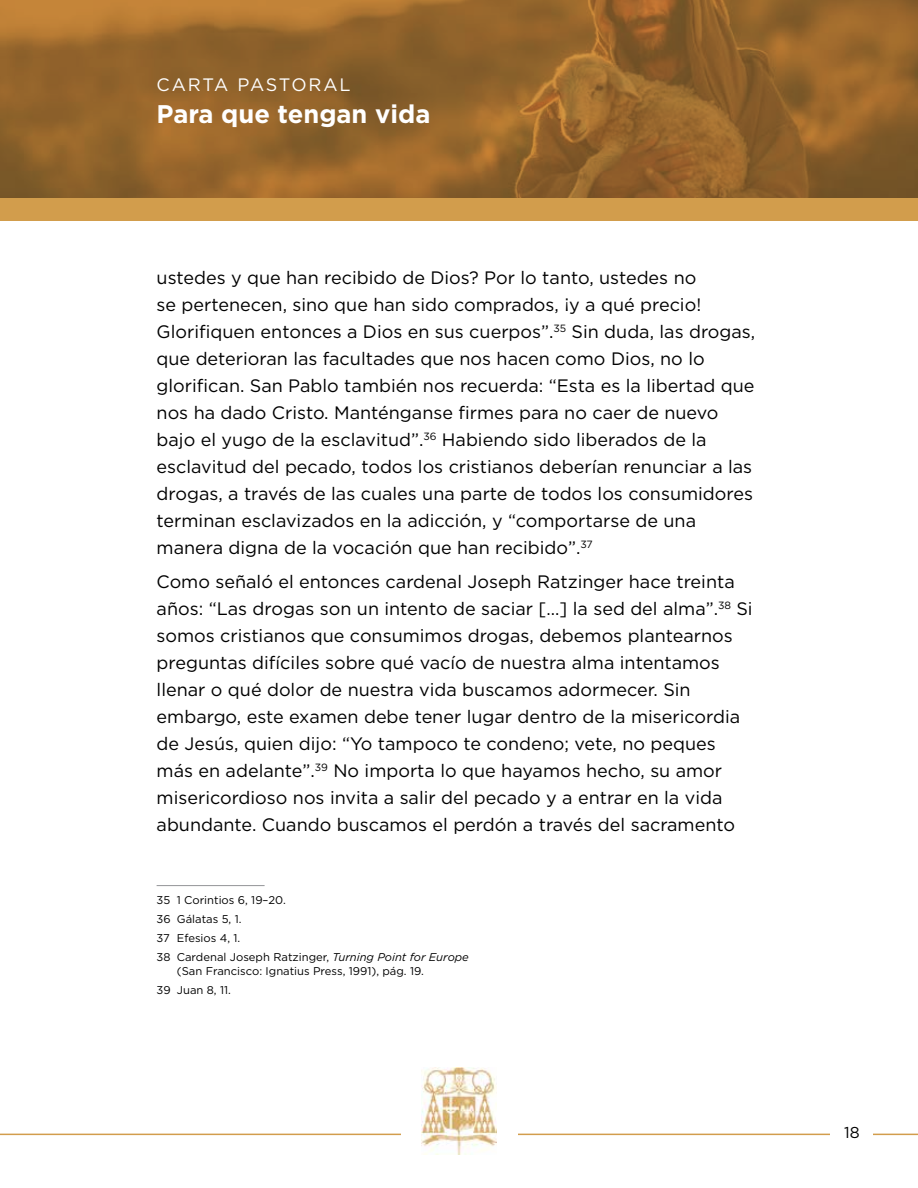
<style>
.page{position:relative;width:918px;height:1188px;background:#fff}
.page>*{position:absolute;margin:0;border:0;box-sizing:border-box;transform-origin:0 0}
.t1{font:700 25.5px "Gotham";color:#fff}
.t2{font:18px/27px "Gotham";color:#000}
.t3{font:18px "Gotham";letter-spacing:.095em;color:#fff}
.t4{font:15.75px "Gotham";color:#000}
.t5{font:11.25px/18.9px "Gotham";color:#000}
.s1{font-style:italic}
</style>
<div class="page">
<svg style="left:0;top:0;width:918px;height:221px;background:#9b6a2f"></svg>
<hr style="left:0;top:1134px;width:918px;height:1px;background:#d29d4c">
<div style="left:831px;top:1125px;width:42px;height:28px;background:#fff"></div>
<div style="left:401px;top:1065px;width:116px;height:92px;background:#fff"></div>
<img style="left:421px;top:1068px;width:76px;height:86px">
<hr style="left:157px;top:885px;width:108px;height:1px;background:#939598">
<p class="t3" style="left:157px;top:73px;width:195px">CARTA PASTORAL</p>
<h1 class="t1" style="left:157px;top:97px;width:275px">Para que tengan vida</h1>
<p class="t2" style="left:157px;top:264px;width:600px">ustedes y que han recibido de Dios? Por lo tanto, ustedes no<br>se pertenecen, sino que han sido comprados, ¡y a qué precio!<br>Glorifiquen entonces a Dios en sus cuerpos”.<sup>35</sup> Sin duda, las drogas, que deterioran las facultades que nos hacen como Dios, no lo glorifican. San Pablo también nos recuerda: “Esta es la libertad que nos ha dado Cristo. Manténganse firmes para no caer de nuevo bajo el yugo de la esclavitud”.<sup>36</sup> Habiendo sido liberados de la esclavitud del pecado, todos los cristianos deberían renunciar a las drogas, a través de las cuales una parte de todos los consumidores terminan esclavizados en la adicción, y “comportarse de una manera digna de la vocación que han recibido”.<sup>37</sup></p>
<p class="t2" style="left:157px;top:568px;width:598px">Como señaló el entonces cardenal Joseph Ratzinger hace treinta años: “Las drogas son un intento de saciar […] la sed del alma”.<sup>38</sup> Si somos cristianos que consumimos drogas, debemos plantearnos preguntas difíciles sobre qué vacío de nuestra alma intentamos llenar o qué dolor de nuestra vida buscamos adormecer. Sin embargo, este examen debe tener lugar dentro de la misericordia de Jesús, quien dijo: “Yo tampoco te condeno; vete, no peques más en adelante”.<sup>39</sup> No importa lo que hayamos hecho, su amor misericordioso nos invita a salir del pecado y a entrar en la vida abundante. Cuando buscamos el perdón a través del sacramento</p>
<p class="t5" style="left:157px;top:891px;width:314px">35 1 Corintios 6, 19–20.<br>36 Gálatas 5, 1.<br>37 Efesios 4, 1.<br>38 Cardenal Joseph Ratzinger, <span class="s1">Turning Point for Europe</span></p>
<p class="t5" style="left:157px;top:961px;width:269px;text-indent:20px">(San Francisco: Ignatius Press, 1991), pág. 19.<br>39 Juan 8, 11.</p>
<p class="t4" style="left:844px;top:1122px;width:17px">18</p>
</div>
